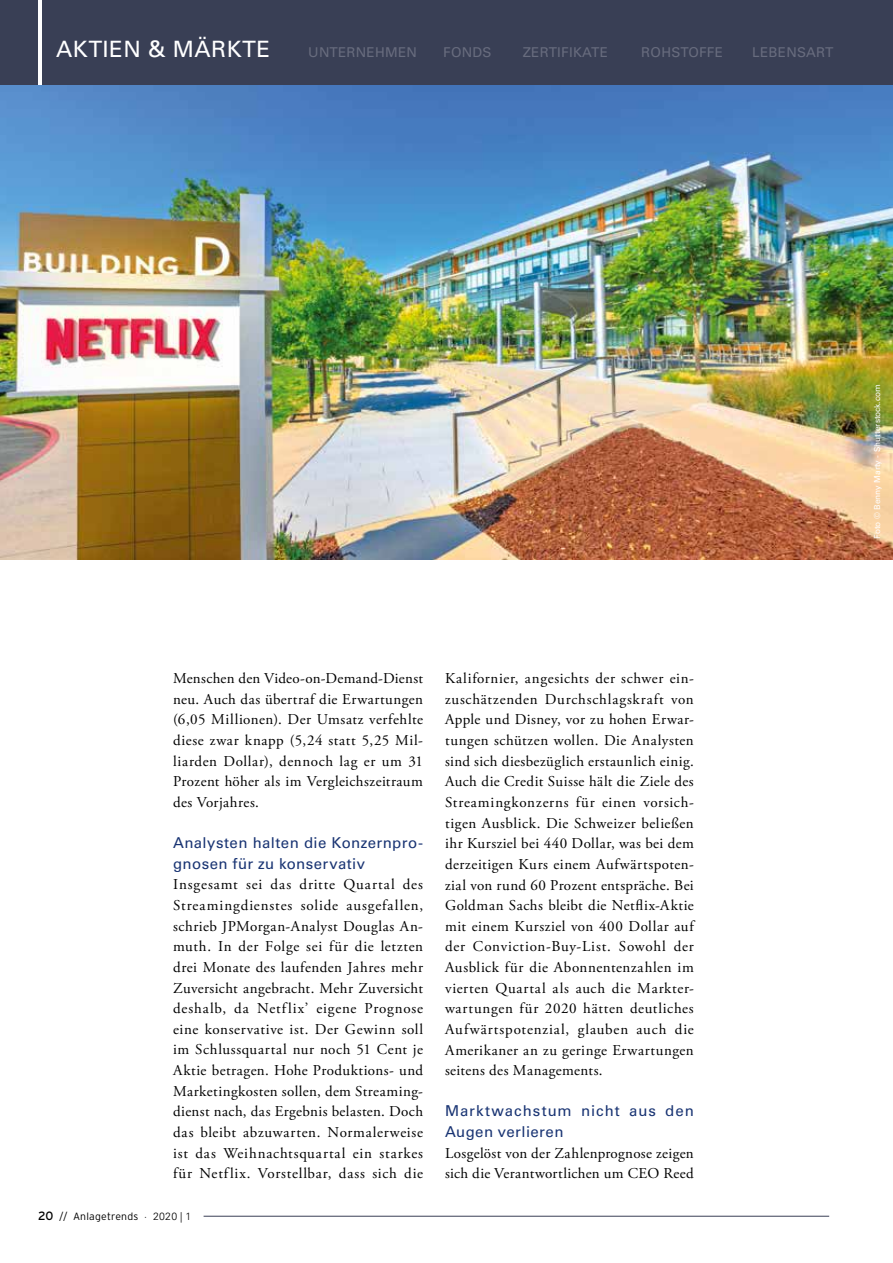
<style>
.page{position:relative;width:893px;height:1263px;background:#fff}
.page>*{position:absolute;margin:0;border:0;box-sizing:border-box;transform-origin:0 0}
.t1{font:22.5px "Univers LT Std";letter-spacing:.02em;color:#fff}
.t2{font:15px/20.7px "Adobe Garamond Pro";letter-spacing:.03em;color:#000;text-align:justify}
.t3{font:15px/20.7px "Univers LT Std";letter-spacing:.03em;color:#193473}
.t4{font:15px/20.7px "Univers LT Std";letter-spacing:.06em;color:#193473}
.t5{font:13.5px "Univers LT Std";letter-spacing:.02em;color:#686c7e}
.t6{font:300 10.5px "Interstate";letter-spacing:.02em;color:#000}
.t7{font:8.25px "Univers LT Std";color:#fff}
.s1{font-weight:400;font-size:12px}
.s2{font-family:"Univers LT Std"}
</style>
<div class="page">
<hr style="left:204px;top:1216px;width:625px;height:1px;background:#393f55">
<div style="left:0;top:0;width:893px;height:85px;background:#393f55"></div>
<hr style="left:38px;top:0;width:3px;height:85px;background:#fff">
<img style="left:0;top:85px;width:893px;height:474px">
<h1 class="t1" style="left:56px;top:36px;width:215px">AKTIEN &amp; MÄRKTE</h1>
<p class="t5" style="left:308px;top:45px;width:110px">UNTERNEHMEN</p>
<p class="t5" style="left:443px;top:45px;width:50px">FONDS</p>
<p class="t5" style="left:523px;top:45px;width:87px">ZERTIFIKATE</p>
<p class="t5" style="left:641px;top:45px;width:83px">ROHSTOFFE</p>
<p class="t5" style="left:752px;top:45px;width:82px">LEBENSART</p>
<p class="t2" style="left:173px;top:669px;width:252px">Menschen den Video-on-Demand-Dienst neu. Auch das übertraf die Erwartungen (6,05 Millionen). Der Umsatz verfehlte diese zwar knapp (5,24 statt 5,25 Mil&shy;liarden Dollar), dennoch lag er um 31<br>Prozent höher als im Vergleichszeitraum des Vorjahres.</p>
<p class="t3" style="left:173px;top:833px;width:252px">Analysten halten die Konzernpro&shy;gnosen für zu konservativ</p>
<p class="t2" style="left:173px;top:875px;width:252px">Insgesamt sei das dritte Quartal des Streamingdienstes solide ausgefallen, schrieb JPMorgan-Analyst Douglas An&shy;muth. In der Folge sei für die letzten drei Monate des laufenden Jahres mehr Zuversicht angebracht. Mehr Zuversicht deshalb, da Netflix’ eigene Prognose eine konservative ist. Der Gewinn soll im Schlussquartal nur noch 51 Cent je Aktie betragen. Hohe Produktions- und Marketingkosten sollen, dem Streaming&shy;dienst nach, das Ergebnis belasten. Doch das bleibt abzuwarten. Normalerweise ist das Weihnachtsquartal ein starkes für Netflix. Vorstellbar, dass sich die</p>
<p class="t6" style="left:38px;top:1211px;width:154px"><span class="s1">20</span> // Anlagetrends <span class="s2">· 2020 | 1</span></p>
<p class="t2" style="left:445px;top:669px;width:250px">Kalifornier, angesichts der schwer ein&shy;zuschätzenden Durchschlagskraft von Apple und Disney, vor zu hohen Erwar&shy;tungen schützen wollen. Die Analysten sind sich diesbezüglich erstaunlich einig.<br>Auch die Credit Suisse hält die Ziele des Streamingkonzerns für einen vorsich&shy;tigen Ausblick. Die Schweizer beließen ihr Kursziel bei 440 Dollar, was bei dem derzeitigen Kurs einem Aufwärtspoten&shy;zial von rund 60 Prozent entspräche. Bei Goldman Sachs bleibt die Netflix-Aktie mit einem Kursziel von 400 Dollar auf der Conviction-Buy-List. Sowohl der Ausblick für die Abonnentenzahlen im vierten Quartal als auch die Markter&shy;wartungen für 2020 hätten deutliches Aufwärtspotenzial, glauben auch die Amerikaner an zu geringe Erwartungen seitens des Managements.</p>
<p class="t4" style="left:445px;top:1101px;width:250px">Marktwachstum nicht aus den<br>Augen verlieren</p>
<p class="t2" style="left:445px;top:1143px;width:250px">Losgelöst von der Zahlenprognose zeigen sich die Verantwortlichen um CEO Reed</p>
<p class="t7" style="left:872px;top:539px;width:156px;rotate:-90deg">Foto © Benny Marty - Shutterstock.com</p>
</div>
